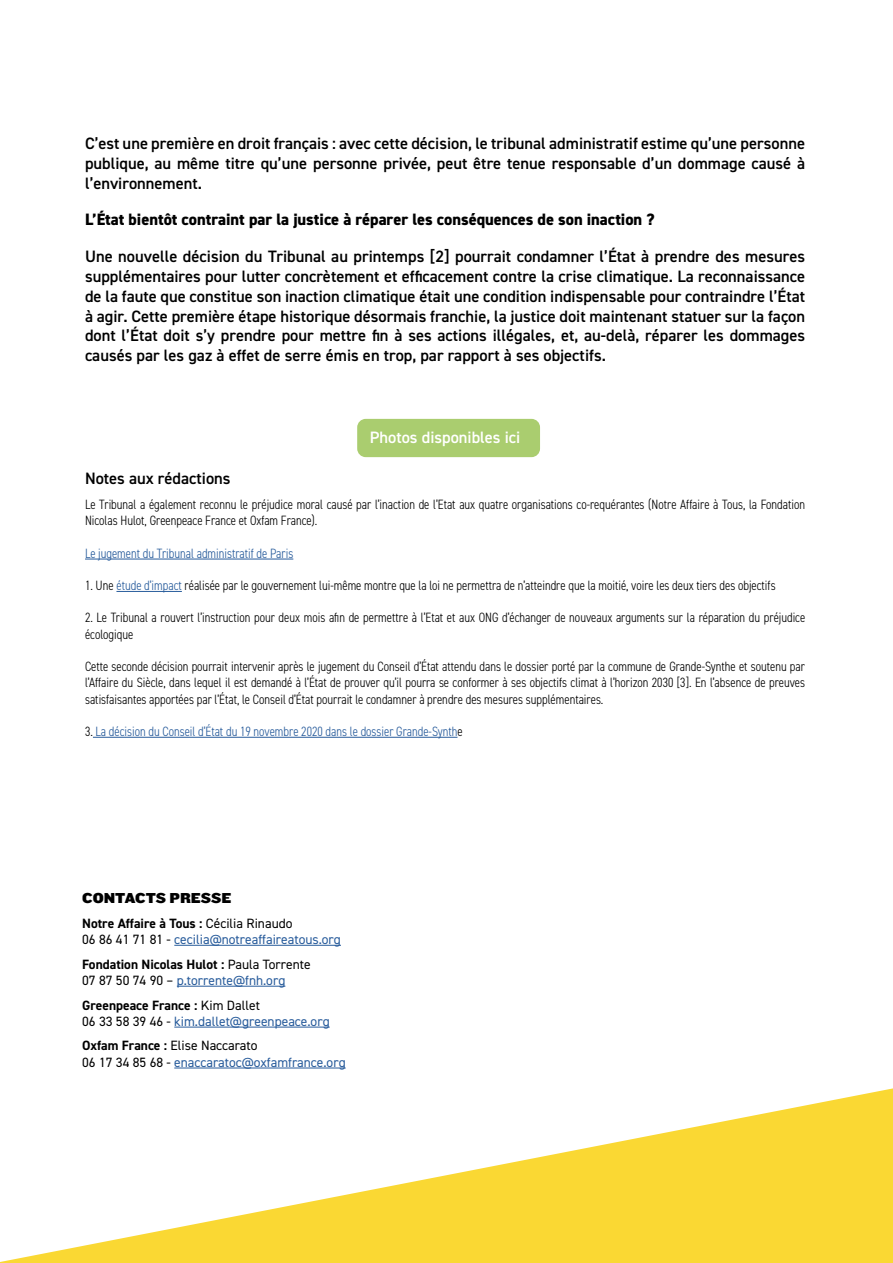
<style>
.page{position:relative;width:893px;height:1263px;background:#fff}
.page>*{position:absolute;margin:0;border:0;box-sizing:border-box;transform-origin:0 0}
.texte{font:600 16.5px/19.8px "DIN2014";color:#000;text-align:justify}
.inter{font:800 16.5px "DIN2014";color:#000}
.texte-2{font:600 16.5px "DIN2014";color:#fff}
.texte-3{font:15px "Knockout HTF72 Full Cruiserwt";color:#000}
.notes{font:300 condensed 13.5px/16.2px "DIN2014";color:#000}
.texte-4{font:13.5px/16.2px "DIN2014";color:#275b9b}
.notes-2{font:300 condensed 13.5px "DIN2014";color:#275b9b}
.texte-5{font:13.5px/16.2px "DIN2014";color:#000}
.s1{color:#275b9b}
.s2{color:#000}
.s3{font-weight:700;color:#000}
.s4{font-weight:700}
</style>
<div class="page">
<div style="left:357px;top:419px;width:183px;height:38px;background:#aacd6f;border-radius:9px"></div>
<hr style="left:85px;top:559px;width:208px;height:1px;background:#275b9b">
<hr style="left:116px;top:591px;width:66px;height:1px;background:#275b9b">
<hr style="left:93px;top:737px;width:364px;height:1px;background:#275b9b">
<svg style="left:0;top:1088px;width:893px;height:175px"></svg>
<hr style="left:174px;top:945px;width:167px;height:1px;background:#275b9b">
<hr style="left:177px;top:986px;width:108px;height:1px;background:#275b9b">
<hr style="left:174px;top:1027px;width:156px;height:1px;background:#275b9b">
<hr style="left:174px;top:1068px;width:172px;height:1px;background:#275b9b">
<p class="texte" style="left:85px;top:133px;width:722px">C’est une première en droit français : avec cette décision, le tribunal administratif estime qu’une personne publique, au même titre qu’une personne privée, peut être tenue responsable d’un dommage causé à l’environnement.</p>
<p class="inter" style="left:85px;top:209px;width:571px">L’État bientôt contraint par la justice à réparer les conséquences de son inaction ?</p>
<p class="texte" style="left:85px;top:246px;width:722px">Une nouvelle décision du Tribunal au printemps [2] pourrait condamner l’État à prendre des mesures supplémentaires pour lutter concrètement et efficacement contre la crise climatique. La reconnaissance de la faute que constitue son inaction climatique était une condition indispensable pour contraindre l’État à agir. Cette première étape historique désormais franchie, la justice doit maintenant statuer sur la façon dont l’État doit s’y prendre pour mettre fin à ses actions illégales, et, au-delà, réparer les dommages causés par les gaz à effet de serre émis en trop, par rapport à ses objectifs.</p>
<p class="texte-2" style="left:370px;top:427px;width:152px">Photos disponibles ici</p>
<p class="texte" style="left:85px;top:468px;width:147px">Notes aux rédactions</p>
<p class="notes" style="left:85px;top:496px;width:722px">Le Tribunal a également reconnu le préjudice moral causé par l’inaction de l’Etat aux quatre organisations co-requérantes (Notre Affaire à Tous, la Fondation<br>Nicolas Hulot, Greenpeace France et Oxfam France).</p>
<p class="notes-2" style="left:85px;top:545px;width:210px">Le jugement du Tribunal administratif de Paris</p>
<p class="notes" style="left:85px;top:577px;width:692px">1. Une <span class="s1">étude d’impact</span> réalisée par le gouvernement lui-même montre que la loi ne permettra de n’atteindre que la moitié, voire les deux tiers des objectifs</p>
<p class="notes" style="left:85px;top:610px;width:722px">2. Le Tribunal a rouvert l’instruction pour deux mois afin de permettre à l’Etat et aux ONG d’échanger de nouveaux arguments sur la réparation du préjudice écologique</p>
<p class="notes" style="left:85px;top:658px;width:722px;text-align:justify">Cette seconde décision pourrait intervenir après le jugement du Conseil d’État attendu dans le dossier porté par la commune de Grande-Synthe et soutenu par l’Affaire du Siècle, dans lequel il est demandé à l’État de prouver qu’il pourra se conformer à ses objectifs climat à l’horizon 2030 [3]. En l’absence de preuves satisfaisantes apportées par l’État, le Conseil d’État pourrait le condamner à prendre des mesures supplémentaires.</p>
<p class="notes-2" style="left:85px;top:723px;width:379px"><span class="s2">3.</span> La décision du Conseil d’État du 19 novembre 2020 dans le dossier Grande-Synth<span class="s2">e</span></p>
<p class="texte-3" style="left:82px;top:890px;width:151px">CONTACTS PRESSE</p>
<p class="texte-4" style="left:82px;top:915px;width:260px"><span class="s3">Notre Affaire à Tous :</span> <span class="s2">Cécilia Rinaudo<br>06 86 41 71 81 -</span> cecilia@notreaffaireatous.org</p>
<p class="texte-5" style="left:82px;top:956px;width:230px"><span class="s4">Fondation Nicolas Hulot :</span> Paula Torrente<br>07 87 50 74 90 – <span class="s1">p.torrente@fnh.org</span></p>
<p class="texte-4" style="left:82px;top:996px;width:249px"><span class="s3">Greenpeace France :</span> <span class="s2">Kim Dallet<br>06 33 58 39 46 -</span> kim.dallet@greenpeace.org</p>
<p class="texte-5" style="left:82px;top:1037px;width:177px"><span class="s4">Oxfam France :</span> Elise Naccarato</p>
<p class="texte-4" style="left:82px;top:1054px;width:265px"><span class="s2">06 17 34 85 68 -</span> enaccaratoc@oxfamfrance.org</p>
</div>
